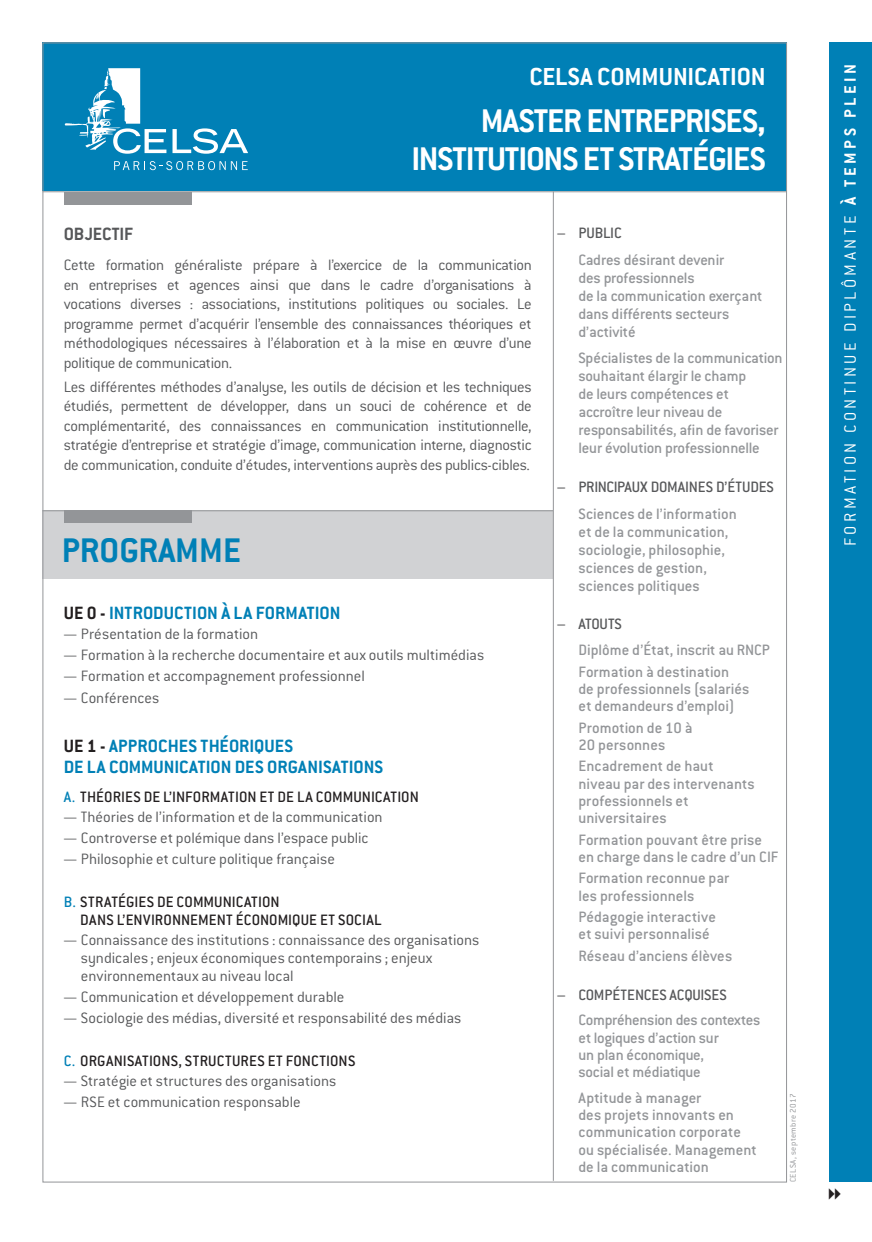
<style>
.page{position:relative;width:872px;height:1242px;background:#fff}
.page>*{position:absolute;margin:0;border:0;box-sizing:border-box;transform-origin:0 0}
.t1{font:700 37.5px "Conduit ITC";color:#0080b6}
.t2{font:700 36px/38.2px "Conduit ITC";letter-spacing:-.03em;color:#fff;text-align:right}
.t3{font:700 27px "Conduit ITC";letter-spacing:-.005em;color:#fff}
.t4{font:700 19.5px "Conduit ITC";letter-spacing:.01em;color:#0080b6}
.t5{font:700 19.5px "Conduit ITC";color:#57585a}
.t6{font:300 18px "Conduit ITC";letter-spacing:.19em;color:#fff}
.t7{font:300 16.5px/19.5px "Conduit ITC";color:#57585a;text-align:justify}
.t8{font:500 16.5px/18px "Conduit ITC";color:#939598}
.t9{font:500 16.5px "Conduit ITC";color:#231f20}
.t10{font:500 16.5px/17.2px "Conduit ITC";letter-spacing:-.02em;color:#939598}
.t11{font:500 16.5px "Conduit ITC";letter-spacing:-.015em;color:#57585a}
.t12{font:300 9px "Conduit ITC";letter-spacing:.045em;color:#939598}
.s1{color:#231f20}
.s2{color:#0080b6}
.s3{font-weight:700}
</style>
<div class="page">
<div style="left:43px;top:510px;width:510px;height:68px;background:#d1d2d4"></div>
<div style="left:64px;top:510px;width:127px;height:13px;background:#939598"></div>
<div style="left:64px;top:192px;width:127px;height:13px;background:#939598"></div>
<hr style="left:43px;top:510px;width:510px;height:1px;background:#939598">
<hr style="left:553px;top:191px;width:1px;height:989px;background:#939598">
<div style="left:43px;top:43px;width:744px;height:148px;background:#0080b6"></div>
<svg style="left:114px;top:161px;width:134px;height:9px"></svg>
<svg style="left:65px;top:68px;width:101px;height:86px"></svg>
<svg style="left:172px;top:128px;width:76px;height:26px"></svg>
<div style="left:829px;top:43px;width:43px;height:1139px;background:#0080b6"></div>
<hr style="left:43px;top:191px;width:744px;height:1px;background:#939598">
<h3 class="t3" style="left:529px;top:61px;width:84px">CELSA COMMU</h3>
<h3 class="t3" style="left:673px;top:61px;width:94px">NICATION</h3>
<h2 class="t2" style="left:481px;top:101px;width:172px">MASTER ENTREPR</h2>
<h2 class="t2" style="left:411px;top:101px;width:356px">ISES,<br>INSTITUTIONS ET STRATÉGIES</h2>
<p class="t5" style="left:64px;top:223px;width:71px">OBJECTIF</p>
<p class="t7" style="left:64px;top:255px;width:469px">Cette formation généraliste prépare à l’exercice de la communication en entreprises et agences ainsi que dans le cadre d’organisations à vocations diverses : associations, institutions politiques ou sociales. Le programme permet d’acquérir l’ensemble des connaissances théoriques et méthodologiques nécessaires à l’élaboration et à la mise en œuvre d’une politique de communication.</p>
<p class="t7" style="left:64px;top:377px;width:469px">Les différentes méthodes d’analyse, les outils de décision et les techniques étudiés, permettent de développer, dans un souci de cohérence et de complémentarité, des connaissances en communication institutionnelle, stratégie d’entreprise et stratégie d’image, communication interne, diagnostic de communication, conduite d’études, interventions auprès des publics-cibles.</p>
<h1 class="t1" style="left:62px;top:529px;width:181px">PROGRAMME</h1>
<p class="t4" style="left:64px;top:601px;width:213px"><span class="s1">UE 0 -</span> INTRODUCTION À LA FORMA</p>
<p class="t4" style="left:307px;top:601px;width:35px">TION</p>
<p class="t7" style="left:64px;top:624px;width:196px">— Présentation de la formation</p>
<p class="t7" style="left:64px;top:645px;width:422px">— Formation à la recherche documentaire et aux outils multimédias</p>
<p class="t7" style="left:64px;top:666px;width:303px">— Formation et accompagnement professionnel</p>
<p class="t7" style="left:64px;top:687px;width:97px">— Conférences</p>
<p class="t4" style="left:64px;top:735px;width:65px"><span class="s1">UE 1 -</span> APPRO</p>
<p class="t4" style="left:158px;top:735px;width:136px">CHES THÉORIQUES</p>
<p class="t4" style="left:64px;top:756px;width:57px">DE LA COMMU</p>
<p class="t4" style="left:164px;top:756px;width:115px">NICATION DES ORGA</p>
<p class="t4" style="left:307px;top:756px;width:77px">NISATIONS</p>
<p class="t9" style="left:64px;top:787px;width:356px"><span class="s2">A.</span> THÉORIES DE L’INFORMATION ET DE LA COMMUNICATION</p>
<p class="t7" style="left:64px;top:807px;width:320px">— Théories de l’information et de la communication</p>
<p class="t7" style="left:64px;top:828px;width:306px">— Controverse et polémique dans l’espace public</p>
<p class="t7" style="left:64px;top:849px;width:273px">— Philosophie et culture politique française</p>
<p class="t9" style="left:64px;top:892px;width:33px"><span class="s2">B.</span> Straté</p>
<p class="t9" style="left:126px;top:892px;width:60px">gies decommunication</p>
<p class="t9" style="left:64px;top:910px;width:11px">dans</p>
<p class="t9" style="left:117px;top:910px;width:44px">l’environnement</p>
<p class="t9" style="left:236px;top:910px;width:9px">économi</p>
<p class="t9" style="left:292px;top:910px;width:54px">queetsocial</p>
<p class="t7" style="left:81px;top:931px;width:400px;line-height:18px;text-align:left;text-indent:-17px">— Connaissance des institutions : connaissance des organisations syndicales ; enjeux économiques contemporains ; enjeux environnementaux au niveau local</p>
<p class="t7" style="left:64px;top:987px;width:282px">— Communication et développement durable</p>
<p class="t7" style="left:64px;top:1008px;width:399px">— Sociologie des médias, diversité et responsabilité des médias</p>
<p class="t9" style="left:64px;top:1051px;width:51px"><span class="s2">C.</span> Organisations</p>
<p class="t9" style="left:178px;top:1051px;width:16px">, structures</p>
<p class="t9" style="left:268px;top:1051px;width:27px">et fonctions</p>
<p class="t7" style="left:64px;top:1071px;width:274px">— Stratégie et structures des organisations</p>
<p class="t7" style="left:64px;top:1092px;width:238px">— RSE et communication responsable</p>
<p class="t11" style="left:557px;top:224px;width:66px">– PUBLIC</p>
<p class="t8" style="left:578px;top:250px;width:185px">Cadres désirant devenir<br>des professionnels<br>de la communication exerçant dans différents secteurs d’activité</p>
<p class="t8" style="left:578px;top:349px;width:206px">Spécialistes de la communication souhaitant élargir le champ<br>de leurs compétences et accroître leur niveau de responsabilités, afin de favoriser leur évolution professionnelle</p>
<p class="t11" style="left:557px;top:478px;width:37px">– Principau</p>
<p class="t11" style="left:640px;top:478px;width:20px">x domaines</p>
<p class="t11" style="left:716px;top:478px;width:20px">d’études</p>
<p class="t8" style="left:578px;top:504px;width:160px">Sciences de l’information et de la communication, sociologie, philosophie, sciences de gestion, sciences politiques</p>
<p class="t11" style="left:557px;top:615px;width:37px">– Atouts</p>
<p class="t8" style="left:578px;top:639px;width:193px;line-height:21.5px">Diplôme d’État, inscrit au RNCP<br>Formation à destination</p>
<p class="t8" style="left:578px;top:680px;width:172px;line-height:17.2px">de professionnels (salariés et demandeurs d’emploi)</p>
<p class="t8" style="left:578px;top:719px;width:116px;line-height:17.2px">Promotion de 10 à<br>20 personnes</p>
<p class="t8" style="left:578px;top:757px;width:178px;line-height:17.2px">Encadrement de haut niveau par des intervenants professionnels et universitaires</p>
<p class="t8" style="left:578px;top:831px;width:201px;line-height:17.2px">Formation pouvant être prise en charge dans le cadre d’un CIF</p>
<p class="t8" style="left:578px;top:869px;width:152px;line-height:17.2px">Formation reconnue par les professionnels</p>
<p class="t8" style="left:578px;top:908px;width:139px;line-height:17.2px">Pédagogie interactive et suivi personnalisé</p>
<p class="t8" style="left:578px;top:946px;width:155px">Réseau d’anciens élèves</p>
<p class="t11" style="left:557px;top:985px;width:38px">– Compétences</p>
<p class="t11" style="left:669px;top:985px;width:31px">acquises</p>
<p class="t10" style="left:578px;top:1011px;width:183px">Compréhension des contextes et logiques d’action sur<br>un plan économique,<br>social et médiatique</p>
<p class="t8" style="left:578px;top:1089px;width:180px;line-height:17.2px">Aptitude à manager<br>des projets innovants en communication corporate ou spécialisée. Management de la communication</p>
<p class="t12" style="left:788px;top:1182px;width:90px;rotate:-90deg">CELSA, septembre 2017</p>
<p class="t6" style="left:840px;top:546px;width:484px;rotate:-90deg">FORMATION CONTINUE DIPLÔMANTE <span class="s3">À TEMPS PLEIN</span></p>
</div>
